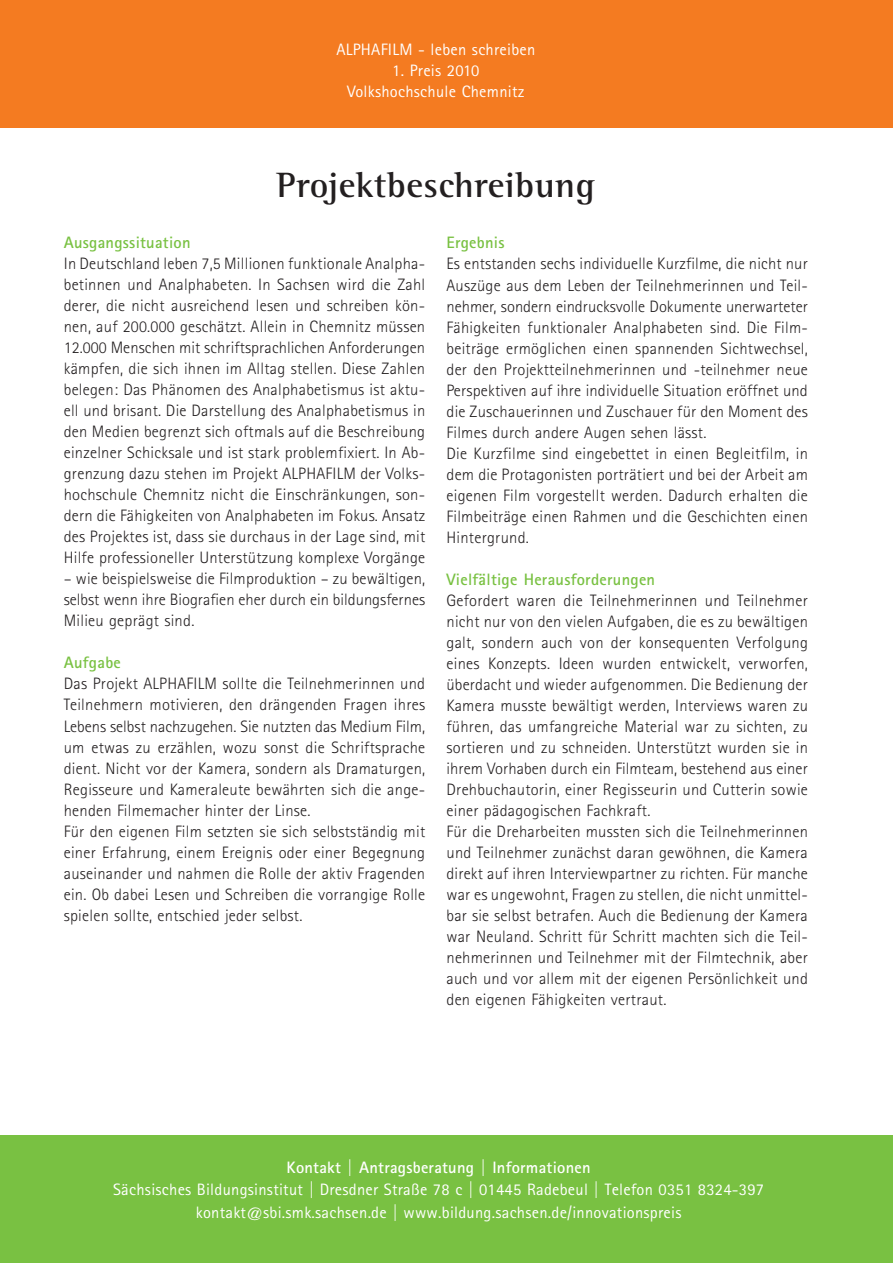
<style>
.page{position:relative;width:893px;height:1263px;background:#fff}
.page>*{position:absolute;margin:0;border:0;box-sizing:border-box;transform-origin:0 0}
.t1{font:700 36px "Agfa Rotis Semi Serif";letter-spacing:.015em;color:#231f20}
.t2{font:300 16.5px/21px "Agfa Rotis Sans Serif";letter-spacing:.015em;color:#231f20}
.t3{font:16.5px/22.5px "Agfa Rotis Sans Serif";letter-spacing:.015em;color:#fff;text-align:center}
.t4{font:700 16.5px "Agfa Rotis Sans Serif";letter-spacing:.015em;color:#79c142}
.t5{font:700 16.5px "Agfa Rotis Sans Serif";letter-spacing:.015em;color:#fff}
</style>
<div class="page">
<div style="left:0;top:0;width:893px;height:128px;background:#f47b21"></div>
<div style="left:0;top:1135px;width:893px;height:128px;background:#79c142"></div>
<p class="t3" style="left:336px;top:38px;width:200px">ALPHAFILM - leben schreiben</p>
<p class="t3" style="left:347px;top:60px;width:179px;line-height:21px">1. Preis 2010<br>Volkshochschule Chemnitz</p>
<h1 class="t1" style="left:277px;top:164px;width:320px">Projektbeschreibung</h1>
<p class="t4" style="left:64px;top:232px;width:128px">Ausgangssituation</p>
<p class="t2" style="left:64px;top:253px;width:363px">In Deutschland leben 7,5 Millionen funktionale Analpha&shy;betinnen und Analphabeten. In Sachsen wird die Zahl derer, die nicht ausreichend lesen und schreiben kön&shy;nen, auf 200.000 geschätzt. Allein in Chemnitz müssen 12.000 Menschen mit schriftsprachlichen Anforderungen kämpfen, die sich ihnen im Alltag stellen. Diese Zahlen belegen: Das Phänomen des Analphabetismus ist aktu&shy;ell und brisant. Die Darstellung des Analphabetismus in den Medien begrenzt sich oftmals auf die Beschreibung einzelner Schicksale und ist stark problemfixiert. In Ab&shy;grenzung dazu stehen im Projekt ALPHAFILM der Volks&shy;hochschule Chemnitz nicht die Einschränkungen, son&shy;dern die Fähigkeiten von Analphabeten im Fokus. Ansatz des Projektes ist, dass sie durchaus in der Lage sind, mit Hilfe professioneller Unterstützung komplexe Vorgänge</p>
<p class="t2" style="left:64px;top:568px;width:363px;text-align:justify">– wie beispielsweise die Filmproduktion – zu bewältigen, selbst wenn ihre Biografien eher durch ein bildungsfernes Milieu geprägt sind.</p>
<p class="t4" style="left:64px;top:652px;width:59px">Aufgabe</p>
<p class="t2" style="left:64px;top:673px;width:363px">Das Projekt ALPHAFILM sollte die Teilnehmerinnen und Teilnehmern motivieren, den drängenden Fragen ihres Lebens selbst nachzugehen. Sie nutzten das Medium Film, um etwas zu erzählen, wozu sonst die Schriftsprache dient. Nicht vor der Kamera, sondern als Dramaturgen, Regisseure und Kameraleute bewährten sich die ange&shy;henden Filmemacher hinter der Linse.<br>Für den eigenen Film setzten sie sich selbstständig mit einer Erfahrung, einem Ereignis oder einer Begegnung auseinander und nahmen die Rolle der aktiv Fragenden ein. Ob dabei Lesen und Schreiben die vorrangige Rolle spielen sollte, entschied jeder selbst.</p>
<p class="t4" style="left:446px;top:232px;width:59px">Ergebnis</p>
<p class="t2" style="left:446px;top:253px;width:363px">Es entstanden sechs individuelle Kurzfilme, die nicht nur Auszüge aus dem Leben der Teilnehmerinnen und Teil&shy;nehmer, sondern eindrucksvolle Dokumente unerwarteter Fähigkeiten funktionaler Analphabeten sind. Die Film&shy;beiträge ermöglichen einen spannenden Sichtwechsel, der den Projektteilnehmerinnen und -teilnehmer neue Perspektiven auf ihre individuelle Situation eröffnet und die Zuschauerinnen und Zuschauer für den Moment des Filmes durch andere Augen sehen lässt.<br>Die Kurzfilme sind eingebettet in einen Begleitfilm, in dem die Protagonisten porträtiert und bei der Arbeit am eigenen Film vorgestellt werden. Dadurch erhalten die Filmbeiträge einen Rahmen und die Geschichten einen Hintergrund.</p>
<p class="t4" style="left:446px;top:568px;width:210px">Vielfältige Herausforderungen</p>
<p class="t2" style="left:446px;top:589px;width:363px">Gefordert waren die Teilnehmerinnen und Teilnehmer nicht nur von den vielen Aufgaben, die es zu bewältigen galt, sondern auch von der konsequenten Verfolgung eines Konzepts. Ideen wurden entwickelt, verworfen, überdacht und wieder aufgenommen. Die Bedienung der Kamera musste bewältigt werden, Interviews waren zu führen, das umfangreiche Material war zu sichten, zu sortieren und zu schneiden. Unterstützt wurden sie in ihrem Vorhaben durch ein Filmteam, bestehend aus einer Drehbuchautorin, einer Regisseurin und Cutterin sowie einer pädagogischen Fachkraft.<br>Für die Dreharbeiten mussten sich die Teilnehmerinnen und Teilnehmer zunächst daran gewöhnen, die Kamera direkt auf ihren Interviewpartner zu richten. Für manche war es ungewohnt, Fragen zu stellen, die nicht unmittel&shy;bar sie selbst betrafen. Auch die Bedienung der Kamera war Neuland. Schritt für Schritt machten sich die Teil&shy;nehmerinnen und Teilnehmer mit der Filmtechnik, aber auch und vor allem mit der eigenen Persönlichkeit und den eigenen Fähigkeiten vertraut.</p>
<p class="t5" style="left:287px;top:1157px;width:306px">Kontakt | Antragsberatung | Informationen</p>
<p class="t3" style="left:113px;top:1178px;width:652px">Sächsisches Bildungsinstitut | Dresdner Straße 78 c | 01445 Radebeul | Telefon 0351 8324-397 kontakt@sbi.smk.sachsen.de | www.bildung.sachsen.de/innovationspreis</p>
</div>
